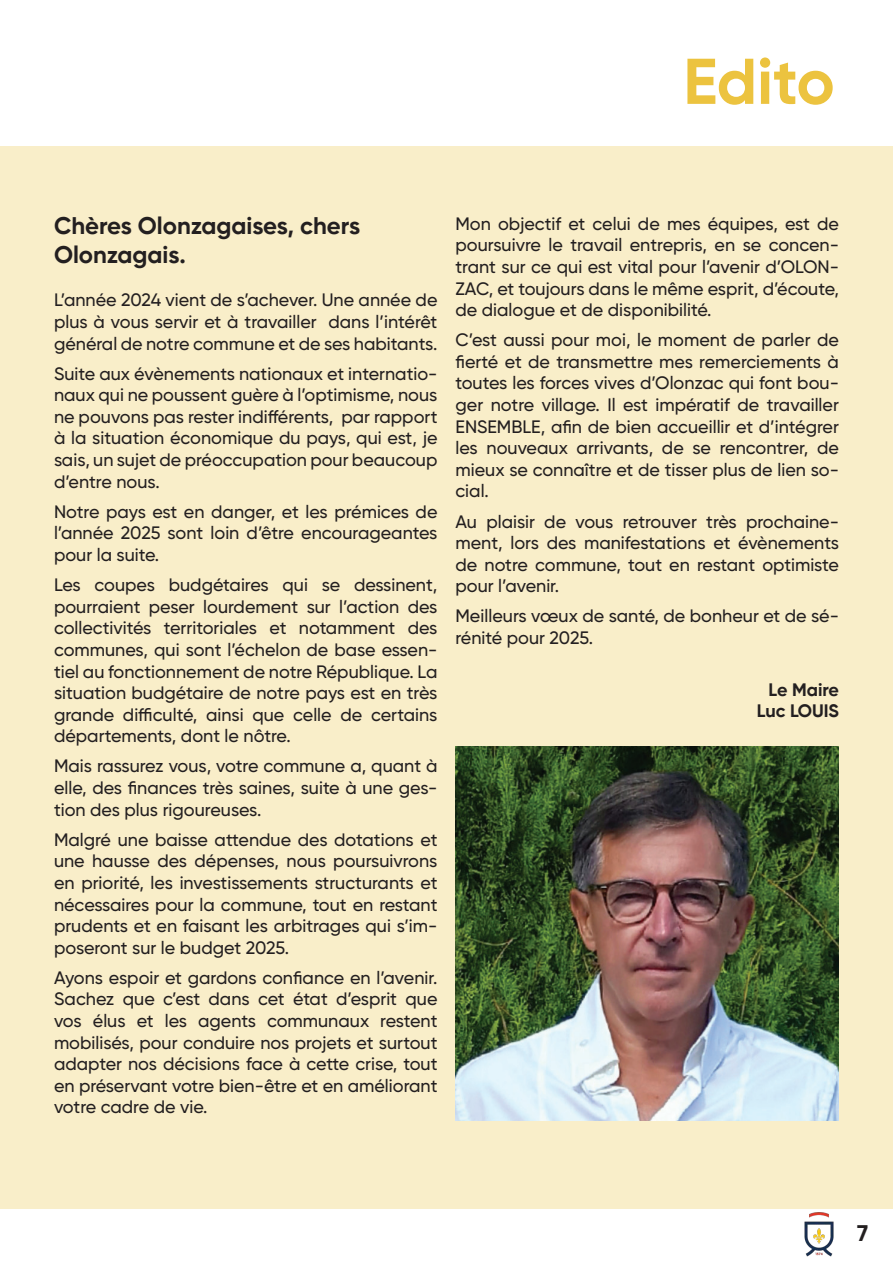
<style>
.page{position:relative;width:893px;height:1263px;background:#fff}
.page>*{position:absolute;margin:0;border:0;box-sizing:border-box;transform-origin:0 0}
.t1{font:700 64.5px "Gilroy";letter-spacing:-.005em;color:#ecc33f}
.t2{font:700 24px/28.8px "Gilroy";color:#231f20}
.t3{font:700 22.5px "Gilroy";color:#231f20}
.t4{font:500 18px/21.6px "Gilroy";color:#231f20;text-align:justify}
.t5{font:700 18px/21.6px "Gilroy";letter-spacing:-.005em;color:#231f20;text-align:right}
</style>
<div class="page">
<img style="left:804px;top:1212px;width:30px;height:45px">
<div style="left:0;top:147px;width:893px;height:1062px;background:#f9eec9"></div>
<img style="left:455px;top:746px;width:384px;height:375px">
<h1 class="t1" style="left:683px;top:41px;width:153px">Edito</h1>
<h2 class="t2" style="left:54px;top:211px;width:308px">Chères Olonzagaises, chers<br>Olonzagais.</h2>
<p class="t4" style="left:54px;top:289px;width:385px">L’année 2024 vient de s’achever. Une année de plus à vous servir et à travailler dans l’intérêt général de notre commune et de ses habitants.</p>
<p class="t4" style="left:54px;top:362px;width:385px">Suite aux évènements nationaux et internatio&shy;naux qui ne poussent guère à l’optimisme, nous ne pouvons pas rester indifférents, par rapport à la situation économique du pays, qui est, je sais, un sujet de préoccupation pour beaucoup d’entre nous.</p>
<p class="t4" style="left:54px;top:500px;width:385px">Notre pays est en danger, et les prémices de l’année 2025 sont loin d’être encourageantes pour la suite.</p>
<p class="t4" style="left:54px;top:574px;width:385px">Les coupes budgétaires qui se dessinent, pourraient peser lourdement sur l’action des collectivités territoriales et notamment des communes, qui sont l’échelon de base essen&shy;tiel au fonctionnement de notre République. La situation budgétaire de notre pays est en très grande difficulté, ainsi que celle de certains départements, dont le nôtre.</p>
<p class="t4" style="left:54px;top:755px;width:385px">Mais rassurez vous, votre commune a, quant à elle, des finances très saines, suite à une ges&shy;tion des plus rigoureuses.</p>
<p class="t4" style="left:54px;top:828px;width:385px">Malgré une baisse attendue des dotations et une hausse des dépenses, nous poursuivrons en priorité, les investissements structurants et nécessaires pour la commune, tout en restant prudents et en faisant les arbitrages qui s’im&shy;poseront sur le budget 2025.</p>
<p class="t4" style="left:54px;top:966px;width:385px">Ayons espoir et gardons confiance en l’avenir.<br>Sachez que c’est dans cet état d’esprit que vos élus et les agents communaux restent mobilisés, pour conduire nos projets et surtout adapter nos décisions face à cette crise, tout en préservant votre bien-être et en améliorant votre cadre de vie.</p>
<p class="t4" style="left:455px;top:212px;width:385px">Mon objectif et celui de mes équipes, est de poursuivre le travail entrepris, en se concen&shy;trant sur ce qui est vital pour l’avenir d’OLON-ZAC, et toujours dans le même esprit, d’écoute, de dialogue et de disponibilité.</p>
<p class="t4" style="left:455px;top:329px;width:385px">C’est aussi pour moi, le moment de parler de fierté et de transmettre mes remerciements à toutes les forces vives d’Olonzac qui font bou&shy;ger notre village. Il est impératif de travailler ENSEMBLE, afin de bien accueillir et d’intégrer les nouveaux arrivants, de se rencontrer, de mieux se connaître et de tisser plus de lien so&shy;cial.</p>
<p class="t4" style="left:455px;top:510px;width:385px">Au plaisir de vous retrouver très prochaine&shy;ment, lors des manifestations et évènements de notre commune, tout en restant optimiste pour l’avenir.</p>
<p class="t4" style="left:455px;top:605px;width:385px">Meilleurs vœux de santé, de bonheur et de sé&shy;rénité pour 2025.</p>
<p class="t5" style="left:757px;top:678px;width:84px">Le Maire<br>Luc LOUIS</p>
<p class="t3" style="left:857px;top:1219px;width:13px">7</p>
</div>
